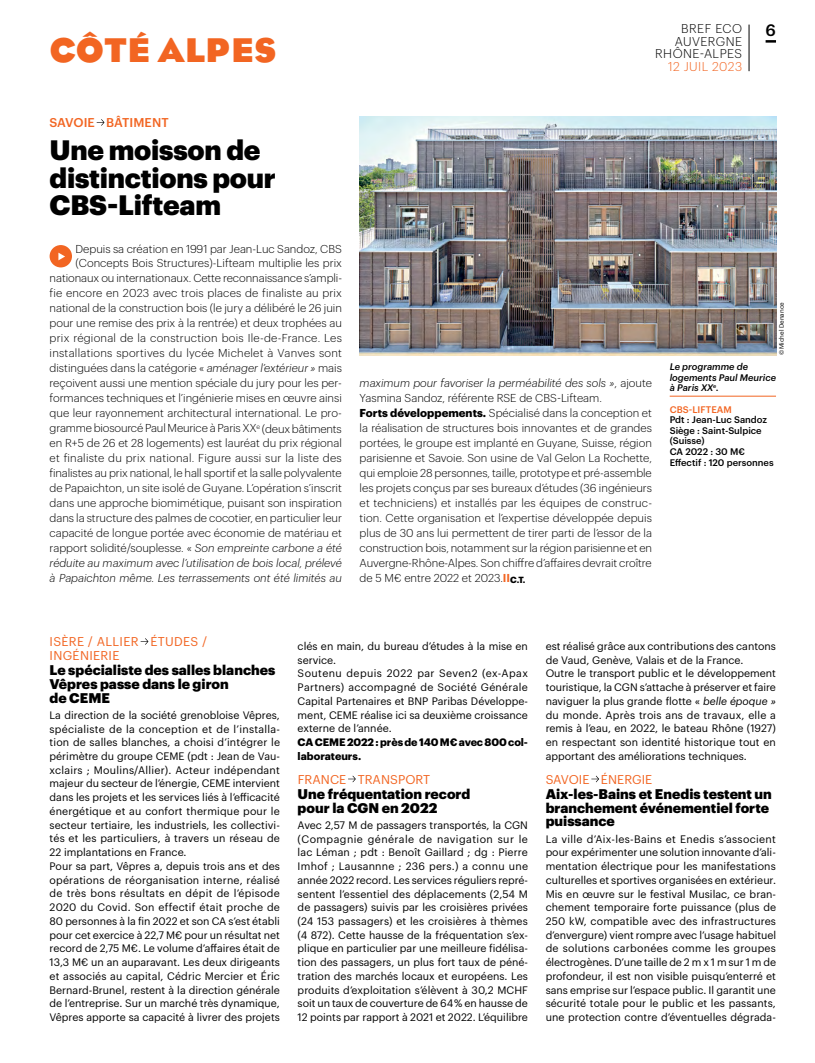
<style>
.page{position:relative;width:815px;height:1063px;background:#fff}
.page>*{position:absolute;margin:0;border:0;box-sizing:border-box;transform-origin:0 0}
.t1{font:35px "Bureau Eagle FB Bold";letter-spacing:.015em;color:#f26522}
.t2{font:900 27.5px/27.5px "Graphik";letter-spacing:-.01em;color:#000}
.t3{font:500 16.25px "Graphik";color:#000}
.t4{font:900 13.75px/13.8px "Graphik";color:#000}
.t5{font:12.5px/13.8px "Graphik";letter-spacing:.025em;color:#f26522}
.t6{font:12.5px "Graphik";letter-spacing:.005em;color:#f26522}
.t7{font:300 12.5px/12.5px "Graphik";letter-spacing:.035em;color:#000;text-align:right}
.t8{font:500 12.5px "Graphik";letter-spacing:.005em;color:#f26522}
.t9{font:300 12.5px "Graphik";color:#f26522}
.t10{font:300 11.25px/15px "Graphik";color:#000;text-align:right}
.t11{font:10.62px/13.8px "Graphik";color:#000}
.t12{font:700 10.62px/13.8px "Graphik";letter-spacing:-.01em;color:#000}
.t13{font:500 9.38px/10.6px "Graphik";color:#000}
.t14{font:italic 500 9.38px/10.6px "Graphik";color:#000}
.t15{font:500 9.38px "Graphik";letter-spacing:.005em;color:#f26522}
.t16{font:6.25px "Graphik";color:#000}
.s1{font-style:italic}
.s2{font-weight:700}
.s3{font-weight:600;color:#f26522}
.s4{font-weight:700;font-size:8.75px}
</style>
<div class="page">
<svg style="left:766px;top:40px;width:10px;height:3px"></svg>
<hr style="left:749px;top:25px;width:1px;height:46px;background:#000">
<svg style="left:141px;top:638px;width:7px;height:7px"></svg>
<svg style="left:348px;top:776px;width:8px;height:6px"></svg>
<svg style="left:591px;top:776px;width:8px;height:6px"></svg>
<svg style="left:97px;top:119px;width:8px;height:7px"></svg>
<div style="left:50px;top:245px;width:22px;height:22px;background:#f26522;border-radius:50%"></div>
<svg style="left:58px;top:253px;width:7px;height:7px"></svg>
<hr style="left:670px;top:396px;width:106px;height:1px;background:#f26522">
<img style="left:360px;top:117px;width:416px;height:238px">
<h1 class="t1" style="left:50px;top:31px;width:228px">CÔTÉ ALPES</h1>
<p class="t8" style="left:50px;top:113px;width:121px">SAVOIE BÂTIMENT</p>
<h2 class="t2" style="left:50px;top:134px;width:228px">Une moisson de distinctions pour<br>CBS-Lifteam</h2>
<p class="t10" style="left:50px;top:240px;width:294px">Depuis sa création en 1991 par Jean-Luc Sandoz, CBS (Concepts Bois Structures)-Lifteam multiplie les prix nationaux ou internationaux. Cette reconnaissance s’ampli&shy;fie encore en 2023 avec trois places de finaliste au prix national de la construction bois (le jury a délibéré le 26 juin pour une remise des prix à la rentrée) et deux trophées au prix régional de la construction bois Ile-de-France. Les installations sportives du lycée Michelet à Vanves sont distinguées dans la catégorie « <span class="s1">aménager l’extérieur »</span> mais reçoivent aussi une mention spéciale du jury pour les per&shy;formances techniques et l’ingénierie mises en œuvre ainsi que leur rayonnement architectural international. Le pro&shy;gramme biosourcé Paul Meurice à Paris XX<sup>e</sup> (deux bâtiments en R+5 de 26 et 28 logements) est lauréat du prix régional et finaliste du prix national. Figure aussi sur la liste des finalistes au prix national, le hall sportif et la salle polyvalente de Papaichton, un site isolé de Guyane. L’opération s’inscrit dans une approche biomimétique, puisant son inspiration dans la structure des palmes de cocotier, en particulier leur capacité de longue portée avec économie de matériau et rapport solidité/souplesse. « <span class="s1">Son empreinte carbone a été réduite au maximum avec l’utilisation de bois local, prélevé à Papaichton même. Les terrassements ont été limités au</span></p>
<p class="t7" style="left:681px;top:22px;width:62px">BREF ECO</p>
<h3 class="t3" style="left:766px;top:18px;width:12px">6</h3>
<p class="t7" style="left:655px;top:34px;width:88px">AUVERGNE<br>RHÔNE-ALPES</p>
<p class="t9" style="left:668px;top:57px;width:23px">12 juil</p>
<p class="t9" style="left:712px;top:57px;width:31px">2023</p>
<p class="t10" style="left:360px;top:375px;width:294px;text-align:left"><span class="s1">maximum pour favoriser la perméabilité des sols »</span>, ajoute Yasmina Sandoz, référente RSE de CBS-Lifteam.<br><span class="s2">Forts développements.</span> Spécialisé dans la conception et la réalisation de structures bois innovantes et de grandes portées, le groupe est implanté en Guyane, Suisse, région parisienne et Savoie. Son usine de Val Gelon La Rochette, qui emploie 28 personnes, taille, prototype et pré-assemble les projets conçus par ses bureaux d’études (36 ingénieurs et techniciens) et installés par les équipes de construc&shy;tion. Cette organisation et l’expertise développée depuis plus de 30 ans lui permettent de tirer parti de l’essor de la construction bois, notamment sur la région parisienne et en Auvergne-Rhône-Alpes. Son chiffre d’affaires devrait croître de 5 M€ entre 2022 et 2023.<span class="s3">II</span><span class="s4">C.T.</span></p>
<p class="t16" style="left:777px;top:355px;width:54px;rotate:-90deg">© Michel Denance</p>
<p class="t14" style="left:670px;top:360px;width:108px">Le programme de logements Paul Meurice à Paris XX<sup>e</sup>.</p>
<p class="t15" style="left:670px;top:402px;width:64px">CBS-LIFTEAM</p>
<p class="t13" style="left:670px;top:414px;width:106px">Pdt : Jean-Luc Sandoz<br>Siège : Saint-Sulpice (Suisse)<br>CA 2022 : 30 M€<br>Effectif : 120 personnes</p>
<p class="t5" style="left:50px;top:634px;width:159px">ISÈRE / ALLIER ÉTUDES /<br>INGÉNIERIE</p>
<p class="t4" style="left:50px;top:662px;width:227px">Le spécialiste des salles blanches<br>Vêpres passe dans le giron<br>de CEME</p>
<p class="t11" style="left:50px;top:707px;width:232px">La direction de la société grenobloise Vêpres, spécialiste de la conception et de l’installa&shy;tion de salles blanches, a choisi d’intégrer le périmètre du groupe CEME (pdt : Jean de Vau&shy;xclairs ; Moulins/Allier). Acteur indépendant majeur du secteur de l’énergie, CEME intervient dans les projets et les services liés à l’efficacité énergétique et au confort thermique pour le secteur tertiaire, les industriels, les collectivi&shy;tés et les particuliers, à travers un réseau de 22 implantations en France.<br>Pour sa part, Vêpres a, depuis trois ans et des opérations de réorganisation interne, réalisé de très bons résultats en dépit de l’épisode 2020 du Covid. Son effectif était proche de 80 personnes à la fin 2022 et son CA s’est établi pour cet exercice à 22,7 M€ pour un résultat net record de 2,75 M€. Le volume d’affaires était de 13,3 M€ un an auparavant. Les deux dirigeants et associés au capital, Cédric Mercier et Éric Bernard-Brunel, restent à la direction générale de l’entreprise. Sur un marché très dynamique, Vêpres apporte sa capacité à livrer des projets</p>
<p class="t11" style="left:298px;top:638px;width:232px">clés en main, du bureau d’études à la mise en service.<br>Soutenu depuis 2022 par Seven2 (ex-Apax Partners) accompagné de Société Générale Capital Partenaires et BNP Paribas Développe&shy;ment, CEME réalise ici sa deuxième croissance externe de l’année.</p>
<p class="t12" style="left:298px;top:735px;width:232px">CA CEME 2022 : près de 140 M€ avec 800 col&shy;laborateurs.</p>
<p class="t6" style="left:298px;top:770px;width:134px">FRANCE TRANSPORT</p>
<p class="t4" style="left:298px;top:786px;width:174px">Une fréquentation record pour la CGN en 2022</p>
<p class="t11" style="left:298px;top:817px;width:232px;text-align:justify">Avec 2,57 M de passagers transportés, la CGN (Compagnie générale de navigation sur le lac Léman ; pdt : Benoît Gaillard ; dg : Pierre Imhof ; Lausannne ; 236 pers.) a connu une année 2022 record. Les services réguliers repré&shy;sentent l’essentiel des déplacements (2,54 M de passagers) suivis par les croisières privées (24 153 passagers) et les croisières à thèmes (4 872). Cette hausse de la fréquentation s’ex&shy;plique en particulier par une meilleure fidélisa&shy;tion des passagers, un plus fort taux de péné&shy;tration des marchés locaux et européens. Les produits d’exploitation s’élèvent à 30,2 MCHF soit un taux de couverture de 64 % en hausse de 12 points par rapport à 2021 et 2022. L’équilibre</p>
<p class="t11" style="left:546px;top:638px;width:232px">est réalisé grâce aux contributions des cantons de Vaud, Genève, Valais et de la France.<br>Outre le transport public et le développement touristique, la CGN s’attache à préserver et faire naviguer la plus grande flotte « <span class="s1">belle époque » </span>du monde. Après trois ans de travaux, elle a remis à l’eau, en 2022, le bateau Rhône (1927) en respectant son identité historique tout en apportant des améliorations techniques.</p>
<p class="t6" style="left:546px;top:770px;width:108px">SAVOIE ÉNERGIE</p>
<p class="t4" style="left:546px;top:786px;width:228px">Aix-les-Bains et Enedis testent un branchement événementiel forte puissance</p>
<p class="t11" style="left:546px;top:831px;width:232px;text-align:justify">La ville d’Aix-les-Bains et Enedis s’associent pour expérimenter une solution innovante d’ali&shy;mentation électrique pour les manifestations culturelles et sportives organisées en extérieur.<br>Mis en œuvre sur le festival Musilac, ce bran&shy;chement temporaire forte puissance (plus de 250 kW, compatible avec des infrastructures d’envergure) vient rompre avec l’usage habituel de solutions carbonées comme les groupes électrogènes. D’une taille de 2 m x 1 m sur 1 m de profondeur, il est non visible puisqu’enterré et sans emprise sur l’espace public. Il garantit une sécurité totale pour le public et les passants, une protection contre d’éventuelles dégrada-</p>
</div>
